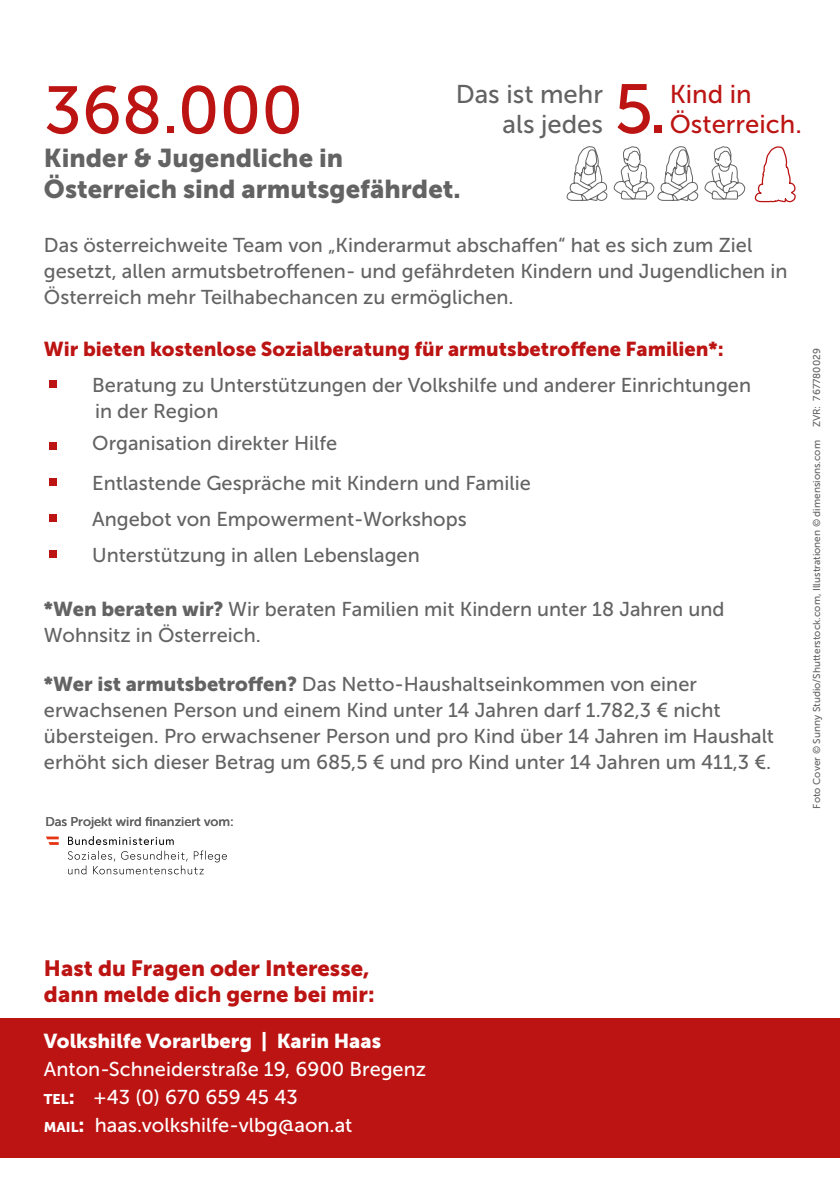
<style>
.page{position:relative;width:840px;height:1191px;background:#fff}
.page>*{position:absolute;margin:0;border:0;box-sizing:border-box;transform-origin:0 0}
.t1{font:72.6px "Museo Sans 500";color:#bc1413}
.t2{font:69.4px "Museo Sans 500";color:#bc1413}
.t3{font:66.8px "Museo Sans 500";color:#bc1413}
.t4{font:25.6px/30.8px "Museo Sans 900";color:#646363}
.t5{font:25.6px/30.8px "Museo Sans 500";color:#646363;text-align:right}
.t6{font:25.6px/30.8px "Museo Sans 500";color:#bc1413}
.t7{font:22px/26px "Museo Sans 900";color:#bc1413}
.t8{font:20px/26px "Museo Sans 500";color:#646363}
.t9{font:20px/28px "Museo Sans 500";color:#fff}
.t10{font:20px "Museo Sans 900";color:#bc1413}
.t11{font:20px "Museo Sans 900";color:#fff}
.t12{font:12.8px "Museo Sans 500";color:#646363}
.t13{font:10px "Museo Sans 500";color:#646363}
.s1{font-family:"Museo Sans 900"}
.s2{font-family:"Museo Sans 900";font-size:14px}
</style>
<div class="page">
<div style="left:0;top:1018px;width:839px;height:140px;background:#bc1413"></div>
<svg style="left:566px;top:146px;width:178px;height:55px"></svg>
<svg style="left:754px;top:146px;width:42px;height:57px"></svg>
<svg style="left:68px;top:836px;width:159px;height:38px"></svg>
<svg style="left:46px;top:836px;width:13px;height:9px"></svg>
<h3 class="t3" style="left:44px;top:74px;width:260px">368.000</h3>
<p class="t5" style="left:455px;top:78px;width:149px">Das ist mehr als jedes</p>
<h2 class="t2" style="left:613px;top:71px;width:54px">5.</h2>
<p class="t4" style="left:44px;top:143px;width:418px">Kinder &amp; Jugendliche in<br>Österreich sind armutsgefährdet.</p>
<p class="t6" style="left:669px;top:78px;width:133px">Kind in<br>Österreich.</p>
<p class="t8" style="left:44px;top:232px;width:744px">Das österreichweite Team von „Kinderarmut abschaffen“ hat es sich zum Ziel gesetzt, allen armutsbetroffenen- und gefährdeten Kindern und Jugendlichen in<br>Österreich mehr Teilhabechancen zu ermöglichen.</p>
<p class="t10" style="left:44px;top:337px;width:681px">Wir bieten kostenlose Sozialberatung für armutsbetroffene Familien*:</p>
<h1 class="t1" style="left:44px;top:323px;width:20px">.</h1>
<p class="t8" style="left:92px;top:372px;width:660px">Beratung zu Unterstützungen der Volkshilfe und anderer Einrichtungen in der Region</p>
<h1 class="t1" style="left:44px;top:385px;width:20px">.</h1>
<p class="t8" style="left:92px;top:430px;width:246px">Organisation direkter Hilfe</p>
<h1 class="t1" style="left:44px;top:421px;width:20px">.</h1>
<p class="t8" style="left:92px;top:470px;width:440px">Entlastende Gespräche mit Kindern und Familie</p>
<h1 class="t1" style="left:44px;top:457px;width:20px">.</h1>
<p class="t8" style="left:92px;top:506px;width:376px">Angebot von Empowerment-Workshops</p>
<h1 class="t1" style="left:44px;top:493px;width:20px">.</h1>
<p class="t8" style="left:92px;top:542px;width:329px">Unterstützung in allen Lebenslagen</p>
<p class="t8" style="left:44px;top:596px;width:681px"><span class="s1">*Wen beraten wir?</span> Wir beraten Familien mit Kindern unter 18 Jahren und<br>Wohnsitz in Österreich.</p>
<p class="t8" style="left:44px;top:671px;width:731px"><span class="s1">*Wer ist armutsbetroffen?</span> Das Netto-Haushaltseinkommen von einer erwachsenen Person und einem Kind unter 14 Jahren darf 1.782,3 € nicht übersteigen. Pro erwachsener Person und pro Kind über 14 Jahren im Haushalt erhöht sich dieser Betrag um 685,5 € und pro Kind unter 14 Jahren um 411,3 €.</p>
<p class="t12" style="left:45px;top:815px;width:190px">Das Projekt wird finanziert vom:</p>
<p class="t13" style="left:810px;top:427px;width:80px;rotate:-90deg">ZVR: 767780029</p>
<p class="t13" style="left:810px;top:808px;width:370px;rotate:-90deg">Foto Cover © Sunny Studio/Shutterstock.com, Illustrationen © dimensions.com</p>
<p class="t7" style="left:44px;top:955px;width:332px">Hast du Fragen oder Interesse, dann melde dich gerne bei mir:</p>
<p class="t11" style="left:44px;top:1029px;width:338px">Volkshilfe Vorarlberg | Karin Haas</p>
<p class="t9" style="left:44px;top:1055px;width:383px">Anton-Schneiderstraße 19, 6900 Bregenz<br><span class="s2">TEL</span><span class="s1">:</span> +43 (0) 670 659 45 43<br><span class="s2">MAIL</span><span class="s1">:</span> haas.volkshilfe-vlbg@aon.at</p>
</div>
